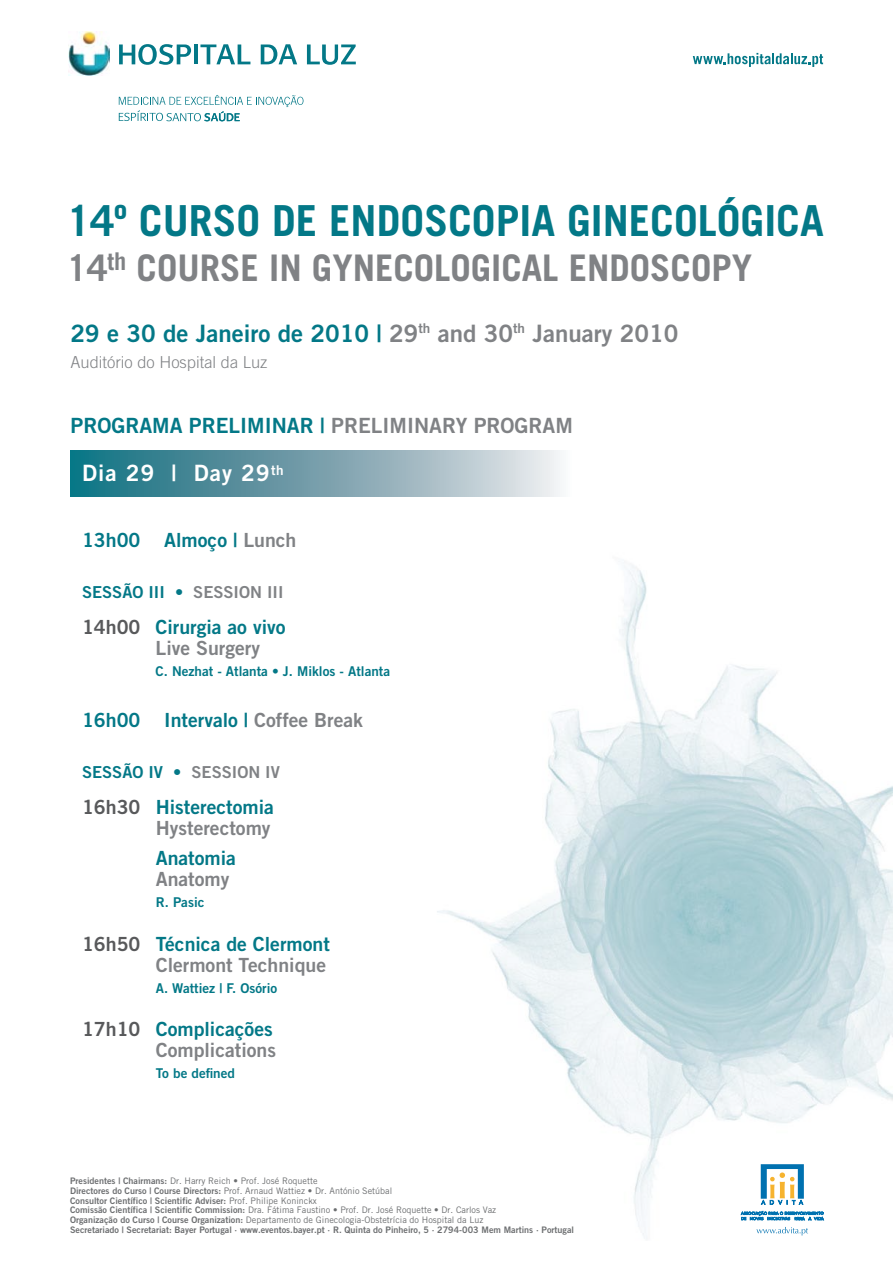
<style>
.page{position:relative;width:893px;height:1263px;background:#fff}
.page>*{position:absolute;margin:0;border:0;box-sizing:border-box;transform-origin:0 0}
.t1{font:700 42.75px "Trade Gothic LT Std";color:#037887}
.t2{font:700 36.6px "Trade Gothic LT Std";color:#808285}
.t3{font:24px "Trade Gothic LT Std Bd 2";color:#037887}
.t4{font:22.5px "Trade Gothic LT Std Bd 2";letter-spacing:.05em;color:#fff}
.t5{font:21px "Trade Gothic LT Std Bd 2";color:#037887}
.t6{font:19.5px/21px "Trade Gothic LT Std Bd 2";color:#037887;text-align:right}
.t7{font:19.5px/21px "Trade Gothic LT Std Bd 2";color:#808285;text-align:right}
.t8{font:16.5px "Trade Gothic LT Std Bd 2";color:#037887}
.t9{font:300 16.5px "Trade Gothic LT Std";color:#808285}
.t10{font:13.5px "Trade Gothic LT Std Bd 2";color:#037887}
.t11{font:9px/9.8px "Trade Gothic LT Std";color:#6d6f71}
.t12{font:9px "Trade Gothic LT Std Bd 2";color:#6d6f71}
.s1{color:#808285}
.s2{color:#58595b}
.s3{color:#037887}
.s4{font-family:"Trade Gothic LT Std Bd 2"}
.s5{font-family:"Trade Gothic LT Std"}
</style>
<div class="page">
<img style="left:437px;top:565px;width:456px;height:674px">
<svg style="left:693px;top:53px;width:130px;height:14px"></svg>
<svg style="left:119px;top:95px;width:184px;height:26px"></svg>
<svg style="left:119px;top:44px;width:72px;height:21px"></svg>
<hr style="left:194px;top:45px;width:4px;height:19px;background:#037887">
<svg style="left:200px;top:44px;width:50px;height:20px"></svg>
<svg style="left:261px;top:44px;width:36px;height:20px"></svg>
<svg style="left:307px;top:45px;width:49px;height:20px"></svg>
<img style="left:68px;top:31px;width:42px;height:45px">
<svg style="left:756px;top:1227px;width:52px;height:8px"></svg>
<svg style="left:761px;top:1164px;width:43px;height:41px"></svg>
<svg style="left:741px;top:1211px;width:83px;height:10px"></svg>
<svg style="left:70px;top:451px;width:490px;height:46px;background:#78a5b0"></svg>
<h1 class="t1" style="left:67px;top:194px;width:759px">14º CURSO DE ENDOSCOPIA GINECOLÓGICA</h1>
<h2 class="t2" style="left:67px;top:245px;width:687px">14<sup>th</sup> COURSE IN GYNECOLOGICAL ENDOSCOPY</h2>
<h3 class="t3" style="left:70px;top:319px;width:609px">29 e 30 de Janeiro de 2010 | <span class="s1">29</span><sup>th</sup> <span class="s1">and 30</span><sup>th</sup> <span class="s1">January 2010</span></h3>
<h3 class="t9" style="left:70px;top:352px;width:199px">Auditório do Hospital da Luz</h3>
<h3 class="t5" style="left:70px;top:413px;width:504px">PROGRAMA PRELIMINAR | <span class="s1">PRELIMINARY PROGRAM</span></h3>
<h3 class="t4" style="left:82px;top:459px;width:203px">Dia 29 | Day 29<sup>th</sup></h3>
<h3 class="t6" style="left:82px;top:529px;width:216px">13h00 Almoço | <span class="s1">Lunch</span></h3>
<h3 class="t8" style="left:82px;top:582px;width:203px">SESSÃO III • <span class="s1">SESSION III</span></h3>
<h3 class="t6" style="left:156px;top:616px;width:131px;text-align:left;text-indent:-74px"><span class="s2">14h00</span> Cirurgia ao vivo<br><span class="s1">Live Surgery</span></h3>
<h3 class="t10" style="left:156px;top:663px;width:236px">C. Nezhat - Atlanta • J. Miklos - Atlanta</h3>
<h3 class="t6" style="left:82px;top:709px;width:283px">16h00 Intervalo | <span class="s1">Coffee Break</span></h3>
<h3 class="t8" style="left:82px;top:762px;width:199px">SESSÃO IV • <span class="s1">SESSION IV</span></h3>
<h3 class="t6" style="left:82px;top:796px;width:193px"><span class="s2">16h30</span> Histerectomia<br><span class="s1">Hysterectomy</span></h3>
<h3 class="t6" style="left:156px;top:847px;width:82px">Anatomia</h3>
<h3 class="t7" style="left:156px;top:868px;width:75px">Anatomy</h3>
<h3 class="t10" style="left:156px;top:894px;width:50px">R. Pasic</h3>
<h3 class="t6" style="left:82px;top:933px;width:249px"><span class="s2">16h50</span> Técnica de Clermont<br><span class="s1">Clermont Technique</span></h3>
<h3 class="t10" style="left:156px;top:979px;width:123px">A. Wattiez | F. Osório</h3>
<h3 class="t7" style="left:82px;top:1018px;width:196px"><span class="s2">17h10</span> <span class="s3">Complicações<br></span>Complications</h3>
<h3 class="t10" style="left:156px;top:1065px;width:81px">To be defined</h3>
<p class="t11" style="left:70px;top:1176px;width:324px"><span class="s4">Presidentes | Chairmans:</span> Dr. Harry Reich • Prof. José Roquette<br><span class="s4">Directores do Curso | Course Directors:</span> Prof. Arnaud Wattiez • Dr. António Setúbal</p>
<p class="t12" style="left:70px;top:1195px;width:248px">Consultor Científico | Scientific Adviser: <span class="s5">Prof. Philipe Koninckx</span></p>
<p class="t11" style="left:70px;top:1205px;width:428px"><span class="s4">Comissão Científica | Scientific Commission:</span> Dra. Fátima Faustino • Prof. Dr. José Roquette • Dr. Carlos Vaz<br><span class="s4">Organização do Curso | Course Organization:</span> Departamento de Ginecologia-Obstetrícia do Hospital da Luz</p>
<p class="t12" style="left:70px;top:1224px;width:505px">Secretariado | Secretariat: Bayer Portugal · www.eventos.bayer.pt · R. Quinta do Pinheiro, 5 · 2794-003 Mem Martins · Portugal</p>
</div>
